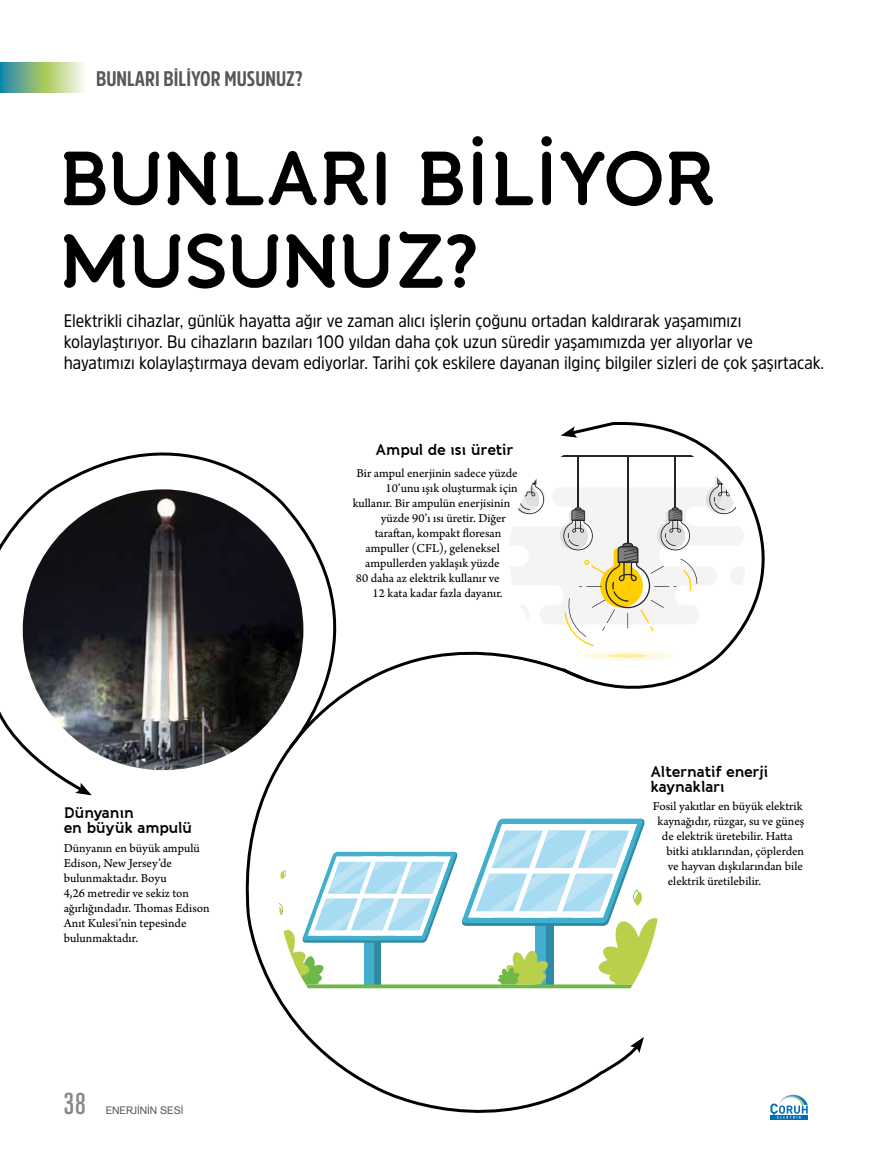
<style>
.page{position:relative;width:893px;height:1149px;background:#fff}
.page>*{position:absolute;margin:0;border:0;box-sizing:border-box;transform-origin:0 0}
.t1{font:700 75px/82.5px "Banda";letter-spacing:-.035em;color:#000}
.t2{font:500 condensed 30px "Akzidenz Grotesk Pro";color:#878787}
.t3{font:700 21px "Amsi Pro Cond";color:#575756}
.t4{font:18px/21px "Amsi Pro Narw";color:#000}
.t5{font:700 15px/15px "Banda";letter-spacing:-.015em;color:#000}
.t6{font:12.75px/15px "Arno Pro Sm Text";color:#000}
.t7{font:10.5px "Akzidenz Grotesk CE";color:#575756}
</style>
<div class="page">
<svg style="left:770px;top:1094px;width:38px;height:24px"></svg>
<svg style="left:0;top:62px;width:84px;height:30px;background:#96c296"></svg>
<svg style="left:510px;top:478px;width:50px;height:146px"></svg>
<svg style="left:642px;top:819px;width:16px;height:149px"></svg>
<svg style="left:0;top:452px;width:337px;height:336px"></svg>
<svg style="left:75px;top:782px;width:17px;height:13px"></svg>
<svg style="left:233px;top:630px;width:409px;height:483px"></svg>
<svg style="left:630px;top:1036px;width:14px;height:17px"></svg>
<svg style="left:560px;top:422px;width:205px;height:293px"></svg>
<svg style="left:561px;top:426px;width:17px;height:11px"></svg>
<img style="left:23px;top:489px;width:280px;height:281px;border-radius:140px">
<h3 class="t3" style="left:96px;top:64px;width:208px">BUNLARI BİLİYOR MUSUNUZ?</h3>
<h1 class="t1" style="left:58px;top:137px;width:661px">BUNLARI BI LIYOR<br>MUSUNUZ?</h1>
<p class="t4" style="left:64px;top:309px;width:762px">Elektrikli cihazlar, günlük hayatta ağır ve zaman alıcı işlerin çoğunu ortadan kaldırarak yaşamımızı kolaylaştırıyor. Bu cihazların bazıları 100 yıldan daha çok uzun süredir yaşamımızda yer alıyorlar ve hayatımızı kolaylaştırmaya devam ediyorlar. Tarihi çok eskilere dayanan ilginç bilgiler sizleri de çok şaşırtacak.</p>
<p class="t5" style="left:376px;top:442px;width:139px">Ampul de ısı üretir</p>
<p class="t5" style="left:64px;top:804px;width:130px">Dünyanın<br>en büyük ampulü</p>
<p class="t6" style="left:64px;top:841px;width:147px">Dünyanın en büyük ampulü<br>Edison, New Jersey’de bulunmaktadır. Boyu<br>4,26 metredir ve sekiz ton ağırlığındadır. Thomas Edison<br>Anıt Kulesi’nin tepesinde bulunmaktadır.</p>
<h2 class="t2" style="left:64px;top:1083px;width:23px">38</h2>
<p class="t7" style="left:106px;top:1102px;width:79px">ENERJİNİN SESİ</p>
<p class="t6" style="left:357px;top:466px;width:163px">Bir ampul enerjinin sadece yüzde</p>
<p class="t6" style="left:386px;top:481px;width:134px">10’unu ışık oluşturmak için</p>
<p class="t6" style="left:353px;top:496px;width:159px">kullanır. Bir ampulün enerjisinin</p>
<p class="t6" style="left:381px;top:511px;width:127px">yüzde 90’ı ısı üretir. Diğer</p>
<p class="t6" style="left:375px;top:526px;width:128px">taraftan, kompakt floresan</p>
<p class="t6" style="left:366px;top:541px;width:136px">ampuller (CFL), geleneksel</p>
<p class="t6" style="left:365px;top:556px;width:136px">ampullerden yaklaşık yüzde</p>
<p class="t6" style="left:356px;top:571px;width:145px">80 daha az elektrik kullanır ve</p>
<p class="t6" style="left:373px;top:586px;width:132px">12 kata kadar fazla dayanır.</p>
<p class="t5" style="left:651px;top:763px;width:119px">Alternatif enerji kaynakları</p>
<p class="t6" style="left:653px;top:798px;width:151px">Fosil yakıtlar en büyük elektrik</p>
<p class="t6" style="left:657px;top:813px;width:148px">kaynağıdır, rüzgar, su ve güneş</p>
<p class="t6" style="left:662px;top:828px;width:132px">de elektrik üretebilir. Hatta</p>
<p class="t6" style="left:666px;top:843px;width:139px">bitki atıklarından, çöplerden</p>
<p class="t6" style="left:668px;top:858px;width:137px">ve hayvan dışkılarından bile</p>
<p class="t6" style="left:668px;top:873px;width:95px">elektrik üretilebilir.</p>
</div>
